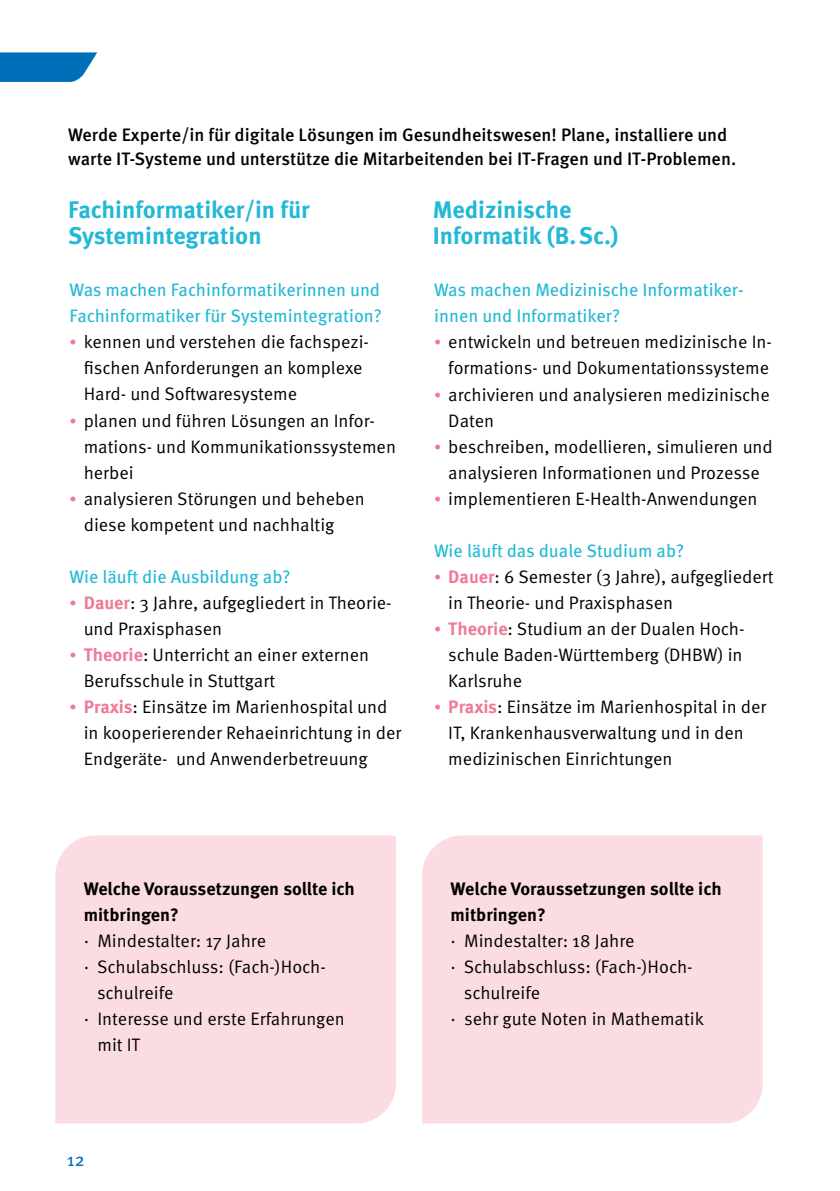
<style>
.page{position:relative;width:840px;height:1191px;background:#fff}
.page>*{position:absolute;margin:0;border:0;box-sizing:border-box;transform-origin:0 0}
.t1{font:700 24px/26px "Meta Pro";color:#23b9d6}
.t2{font:18px/26px "Meta Pro";color:#000}
.t3{font:18px/26px "Meta Pro";color:#23b9d6}
.t4{font:500 18px/24px "Meta Pro";color:#000}
.t5{font:700 18px/26px "Meta Pro";color:#000}
.t6{font:18px "Meta Pro";color:#006fb9}
.s1{font-size:14px;color:#ef7a97}
.s2{font-weight:700;color:#ef7a97}
</style>
<div class="page">
<div style="left:55px;top:835px;width:340px;height:288px;background:#fbdce2"></div>
<svg style="left:0;top:52px;width:97px;height:30px;background:#1c7fc0"></svg>
<div style="left:422px;top:835px;width:340px;height:288px;background:#fbdce2"></div>
<p class="t4" style="left:68px;top:123px;width:669px">Werde Experte/in für digitale Lösungen im Gesundheitswesen! Plane, installiere und warte IT-Systeme und unterstütze die Mitarbeitenden bei IT-Fragen und IT-Problemen.</p>
<h1 class="t1" style="left:68px;top:197px;width:243px">Fachinformatiker/in für<br>Systemintegration</h1>
<p class="t3" style="left:69px;top:277px;width:313px">Was machen Fachinformatikerinnen und<br>Fachinformatiker für Systemintegration?</p>
<p class="t2" style="left:84px;top:329px;width:284px;text-indent:-14px"><span class="s1">•</span> kennen und verstehen die fachspezi&shy;fischen Anforderungen an komplexe<br>Hard- und Softwaresysteme</p>
<p class="t2" style="left:84px;top:407px;width:313px;text-indent:-14px"><span class="s1">•</span> planen und führen Lösungen an Infor&shy;mations- und Kommunikationssystemen herbei</p>
<p class="t2" style="left:84px;top:485px;width:282px;text-indent:-14px"><span class="s1">•</span> analysieren Störungen und beheben diese kompetent und nachhaltig</p>
<p class="t3" style="left:69px;top:563px;width:222px">Wie läuft die Ausbildung ab?</p>
<p class="t2" style="left:84px;top:589px;width:309px;text-indent:-14px"><span class="s1">•</span> <span class="s2">Dauer</span>: 3 Jahre, aufgegliedert in Theorie&shy;und Praxisphasen</p>
<p class="t2" style="left:84px;top:641px;width:287px;text-indent:-14px"><span class="s1">•</span> <span class="s2">Theorie</span>: Unterricht an einer externen<br>Berufsschule in Stuttgart</p>
<p class="t2" style="left:84px;top:693px;width:319px;text-indent:-14px"><span class="s1">•</span> <span class="s2">Praxis</span>: Einsätze im Marienhospital und in kooperierender Rehaeinrichtung in der<br>Endgeräte- und Anwenderbetreuung</p>
<h1 class="t1" style="left:432px;top:197px;width:187px">Medizinische<br>Informatik (B.Sc.)</h1>
<p class="t3" style="left:434px;top:277px;width:311px">Was machen Medizinische Informatiker&shy;innen und Informatiker?</p>
<p class="t2" style="left:434px;top:329px;width:339px;text-align:right"><span class="s1">•</span> entwickeln und betreuen medizinische In&shy;formations- und Dokumentationssysteme</p>
<p class="t2" style="left:448px;top:381px;width:323px;text-indent:-14px"><span class="s1">•</span> archivieren und analysieren medizinische<br>Daten</p>
<p class="t2" style="left:434px;top:433px;width:340px;text-align:center"><span class="s1">•</span> beschreiben, modellieren, simulieren und analysieren Informationen und Prozesse</p>
<p class="t2" style="left:434px;top:485px;width:325px"><span class="s1">•</span> implementieren E-Health-Anwendungen</p>
<p class="t3" style="left:434px;top:537px;width:251px">Wie läuft das duale Studium ab?</p>
<p class="t2" style="left:448px;top:563px;width:327px;text-indent:-14px"><span class="s1">•</span> <span class="s2">Dauer</span>: 6 Semester (3 Jahre), aufgegliedert in Theorie- und Praxisphasen</p>
<p class="t2" style="left:448px;top:615px;width:297px;text-align:justify;text-indent:-14px"><span class="s1">•</span> <span class="s2">Theorie</span>: Studium an der Dualen Hoch&shy;schule Baden-Württemberg (DHBW) in Karlsruhe</p>
<p class="t2" style="left:448px;top:693px;width:319px;text-indent:-14px"><span class="s1">•</span> <span class="s2">Praxis</span>: Einsätze im Marienhospital in der<br>IT, Krankenhausverwaltung und in den medizinischen Einrichtungen</p>
<p class="t5" style="left:84px;top:875px;width:272px">Welche Voraussetzungen sollte ich mitbringen?</p>
<p class="t2" style="left:84px;top:927px;width:184px">· Mindestalter: 17 Jahre</p>
<p class="t2" style="left:84px;top:953px;width:243px">· Schulabschluss: (Fach-)Hoch-</p>
<p class="t2" style="left:97px;top:979px;width:78px">schulreife</p>
<p class="t2" style="left:84px;top:1005px;width:262px">· Interesse und erste Erfahrungen</p>
<p class="t2" style="left:97px;top:1031px;width:44px">mit IT</p>
<p class="t6" style="left:67px;top:1148px;width:19px">12</p>
<p class="t5" style="left:450px;top:875px;width:272px">Welche Voraussetzungen sollte ich mitbringen?</p>
<p class="t2" style="left:450px;top:927px;width:185px">· Mindestalter: 18 Jahre</p>
<p class="t2" style="left:450px;top:953px;width:243px">· Schulabschluss: (Fach-)Hoch-</p>
<p class="t2" style="left:463px;top:979px;width:78px">schulreife</p>
<p class="t2" style="left:450px;top:1005px;width:255px">· sehr gute Noten in Mathematik</p>
</div>
